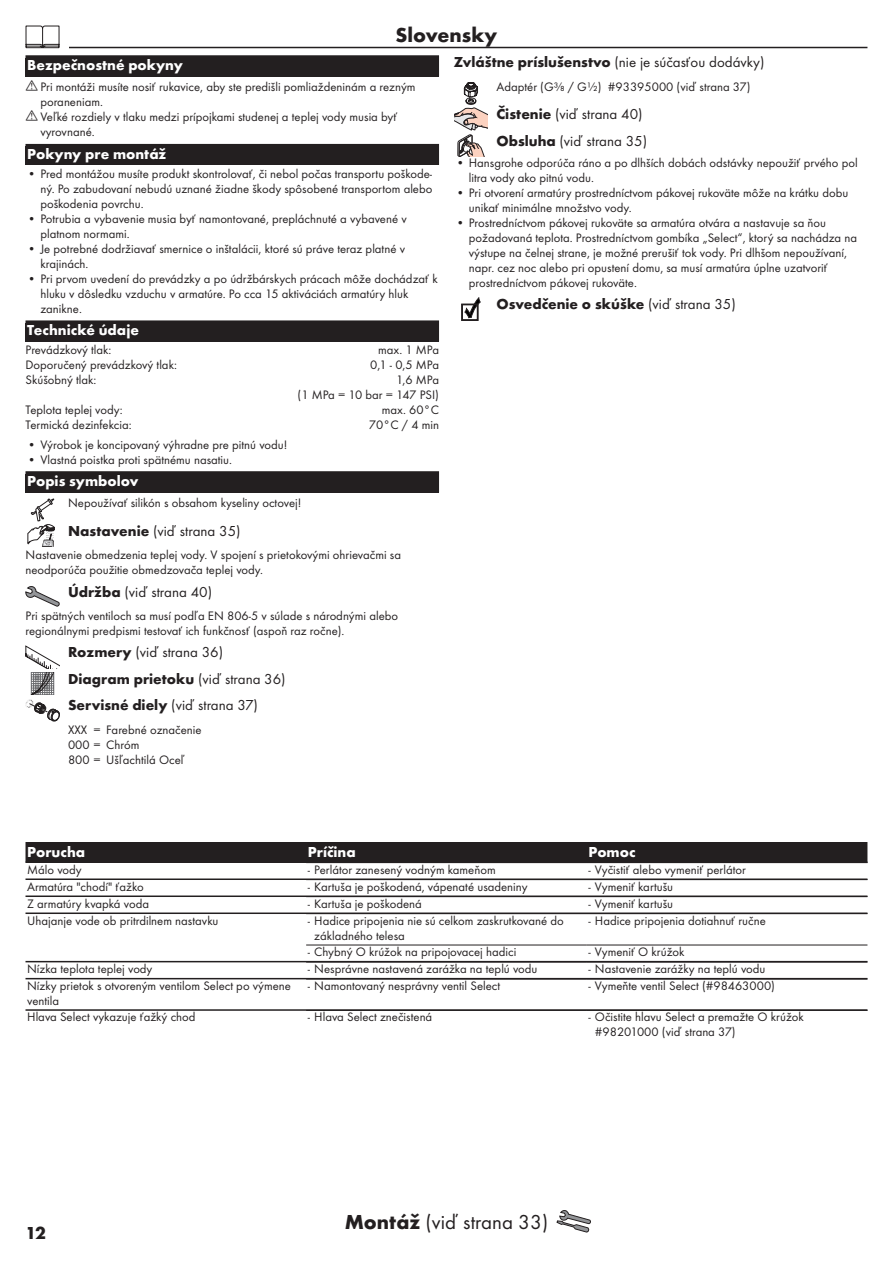
<style>
.page{position:relative;width:893px;height:1263px;background:#fff}
.page>*{position:absolute;margin:0;border:0;box-sizing:border-box;transform-origin:0 0}
.Montage_mit_Symbol_S{font:21px "Futura TOT Boo";color:#231f20}
.Sprache_Rahmenwechse{font:700 21px "Futura TOT";color:#231f20}
.t1{font:700 18px "Futura TOT";color:#231f20}
.Ueberschrift_Grafik{font:15px "Futura TOT Boo";color:#231f20}
.Ueberschrift_Grafik-2{font:700 15px "Futura TOT";color:#231f20}
.Ueberschrift_nach_Gr{font:15px "Futura TOT Boo";color:#231f20}
.Ueberschrift_SK{font:700 15px "Futura TOT";color:#fff}
.Tabelle_Kopf_SK{font:700 15px "Futura TOT";color:#fff}
.Ueberschrift___SK{font:700 15px "Futura TOT";color:#fff}
.Normaltext_nach_Graf{font:12.75px/15px "Futura TOT Boo";color:#231f20}
.Tabelle_Spalte_A4_SK{font:12.75px/15px "Futura TOT Boo";color:#231f20}
.Techn__Daten_SK{font:12.75px/15px "Futura TOT Boo";color:#231f20;text-align:right}
.Normaltext_Grafik_SK{font:12.75px "Futura TOT Boo";color:#231f20}
.Farbe_SK{font:12.75px/15px "Futura TOT Boo";color:#231f20}
.s1{font-family:"Futura TOT";font-weight:700}
.s2{font-family:"Futura TOT Boo";font-weight:400}
</style>
<div class="page">
<hr style="left:26px;top:47px;width:841px;height:1px;background:#231f20">
<div style="left:17px;top:26px;width:51px;height:25px;background:#fff"></div>
<svg style="left:26px;top:26px;width:34px;height:22px"></svg>
<svg style="left:557px;top:1210px;width:34px;height:22px"></svg>
<div style="left:26px;top:55px;width:413px;height:21px;background:#231f20"></div>
<div style="left:26px;top:144px;width:413px;height:21px;background:#231f20"></div>
<div style="left:26px;top:323px;width:413px;height:19px;background:#231f20"></div>
<div style="left:26px;top:320px;width:413px;height:21px;background:#231f20"></div>
<div style="left:26px;top:471px;width:413px;height:21px;background:#231f20"></div>
<svg style="left:27px;top:499px;width:28px;height:48px"></svg>
<svg style="left:26px;top:586px;width:34px;height:20px"></svg>
<svg style="left:26px;top:646px;width:34px;height:75px"></svg>
<svg style="left:454px;top:82px;width:34px;height:75px"></svg>
<svg style="left:462px;top:298px;width:18px;height:22px"></svg>
<div style="left:26px;top:842px;width:841px;height:19px;background:#231f20"></div>
<hr style="left:26px;top:861px;width:841px;height:2px;background:#231f20">
<hr style="left:26px;top:878px;width:841px;height:2px;background:#231f20">
<hr style="left:26px;top:895px;width:841px;height:2px;background:#231f20">
<hr style="left:26px;top:912px;width:841px;height:2px;background:#231f20">
<hr style="left:306px;top:945px;width:281px;height:1px;background:#231f20">
<hr style="left:587px;top:945px;width:280px;height:1px;background:#231f20">
<hr style="left:26px;top:961px;width:841px;height:1px;background:#231f20">
<hr style="left:306px;top:962px;width:281px;height:1px;background:#231f20">
<hr style="left:587px;top:962px;width:280px;height:1px;background:#231f20">
<hr style="left:26px;top:978px;width:841px;height:1px;background:#231f20">
<hr style="left:306px;top:979px;width:281px;height:1px;background:#231f20">
<hr style="left:587px;top:979px;width:280px;height:1px;background:#231f20">
<hr style="left:26px;top:1009px;width:841px;height:2px;background:#231f20">
<p class="Sprache_Rahmenwechse" style="left:396px;top:22px;width:103px">Slovensky</p>
<p class="Ueberschrift___SK" style="left:27px;top:56px;width:157px">Bezpečnostné pokyny</p>
<p class="Normaltext_nach_Graf" style="left:40px;top:79px;width:377px">Pri montáži musíte nosiť rukavice, aby ste predišli pomliaždeninám a rezným poraneniam.</p>
<p class="Normaltext_nach_Graf" style="left:40px;top:109px;width:359px">Veľké rozdiely v tlaku medzi prípojkami studenej a teplej vody musia byť vyrovnané.</p>
<p class="Ueberschrift_SK" style="left:27px;top:144px;width:141px">Pokyny pre montáž</p>
<p class="Normaltext_nach_Graf" style="left:40px;top:166px;width:394px;text-align:justify;text-indent:-13px">• Pred montážou musíte produkt skontrolovať, či nebol počas transportu poškode&shy;ný. Po zabudovaní nebudú uznané žiadne škody spôsobené transportom alebo poškodenia povrchu.</p>
<p class="Normaltext_nach_Graf" style="left:40px;top:211px;width:368px;text-indent:-13px">• Potrubia a vybavenie musia byť namontované, prepláchnuté a vybavené v platnom normami.</p>
<p class="Normaltext_nach_Graf" style="left:40px;top:241px;width:366px;text-indent:-13px">• Je potrebné dodržiavať smernice o inštalácii, ktoré sú práve teraz platné v krajinách.</p>
<p class="Normaltext_nach_Graf" style="left:40px;top:271px;width:399px;text-indent:-13px">• Pri prvom uvedení do prevádzky a po údržbárskych prácach môže dochádzať k hluku v dôsledku vzduchu v armatúre. Po cca 15 aktiváciách armatúry hluk zanikne.</p>
<p class="Ueberschrift_SK" style="left:27px;top:321px;width:113px">Technické údaje</p>
<p class="Techn__Daten_SK" style="left:26px;top:342px;width:88px">Prevádzkový tlak:</p>
<p class="Techn__Daten_SK" style="left:378px;top:342px;width:62px">max. 1 MPa</p>
<p class="Techn__Daten_SK" style="left:26px;top:357px;width:153px">Doporučený prevádzkový tlak:</p>
<p class="Techn__Daten_SK" style="left:370px;top:357px;width:70px">0,1 - 0,5 MPa</p>
<p class="Techn__Daten_SK" style="left:26px;top:372px;width:73px">Skúšobný tlak:</p>
<p class="Techn__Daten_SK" style="left:298px;top:372px;width:143px">1,6 MPa<br>(1 MPa = 10 bar = 147 PSI)</p>
<p class="Techn__Daten_SK" style="left:26px;top:402px;width:99px">Teplota teplej vody:</p>
<p class="Techn__Daten_SK" style="left:382px;top:402px;width:59px">max. 60°C</p>
<p class="Techn__Daten_SK" style="left:26px;top:417px;width:108px">Termická dezinfekcia:</p>
<p class="Techn__Daten_SK" style="left:369px;top:417px;width:72px">70°C / 4 min</p>
<p class="Normaltext_nach_Graf" style="left:28px;top:437px;width:261px">• Výrobok je koncipovaný výhradne pre pitnú vodu!</p>
<p class="Normaltext_nach_Graf" style="left:28px;top:452px;width:206px">• Vlastná poistka proti spätnému nasatiu.</p>
<p class="Ueberschrift_SK" style="left:27px;top:471px;width:113px">Popis symbolov</p>
<p class="Normaltext_Grafik_SK" style="left:68px;top:495px;width:235px">Nepoužívať silikón s obsahom kyseliny octovej!</p>
<p class="Ueberschrift_Grafik" style="left:68px;top:522px;width:174px"><span class="s1">Nastavenie</span> (viď strana 35)</p>
<p class="Normaltext_nach_Graf" style="left:26px;top:547px;width:377px">Nastavenie obmedzenia teplej vody. V spojení s prietokovými ohrievačmi sa neodporúča použitie obmedzovača teplej vody.</p>
<p class="Ueberschrift_Grafik" style="left:68px;top:583px;width:146px"><span class="s1">Údržba</span> (viď strana 40)</p>
<p class="Normaltext_nach_Graf" style="left:26px;top:608px;width:374px">Pri spätných ventiloch sa musí podľa EN 806-5 v súlade s národnými alebo regionálnymi predpismi testovať ich funkčnosť (aspoň raz ročne).</p>
<p class="Ueberschrift_Grafik" style="left:68px;top:643px;width:157px"><span class="s1">Rozmery</span> (viď strana 36)</p>
<p class="Ueberschrift_Grafik-2" style="left:68px;top:670px;width:219px">Diagram prietoku <span class="s2">(viď strana 36)</span></p>
<p class="Ueberschrift_Grafik-2" style="left:68px;top:696px;width:192px">Servisné diely <span class="s2">(viď strana 37)</span></p>
<p class="Farbe_SK" style="left:68px;top:722px;width:135px">XXX = Farebné označenie<br>000 = Chróm<br>800 = Ušľachtilá Oceľ</p>
<p class="Ueberschrift_nach_Gr" style="left:454px;top:53px;width:312px"><span class="s1">Zvláštne príslušenstvo</span> (nie je súčasťou dodávky)</p>
<p class="Normaltext_Grafik_SK" style="left:496px;top:79px;width:255px">Adaptér (G⅜ / G½) #93395000 (viď strana 37)</p>
<p class="Ueberschrift_Grafik" style="left:496px;top:105px;width:148px"><span class="s1">Čistenie</span> (viď strana 40)</p>
<p class="Ueberschrift_Grafik" style="left:496px;top:132px;width:152px"><span class="s1">Obsluha</span> (viď strana 35)</p>
<p class="Normaltext_nach_Graf" style="left:469px;top:155px;width:390px;text-indent:-13px">• Hansgrohe odporúča ráno a po dlhších dobách odstávky nepoužiť prvého pol litra vody ako pitnú vodu.</p>
<p class="Normaltext_nach_Graf" style="left:469px;top:185px;width:381px;text-indent:-13px">• Pri otvorení armatúry prostredníctvom pákovej rukoväte môže na krátku dobu unikať minimálne množstvo vody.</p>
<p class="Normaltext_nach_Graf" style="left:469px;top:215px;width:390px;text-indent:-13px">• Prostredníctvom pákovej rukoväte sa armatúra otvára a nastavuje sa ňou požadovaná teplota. Prostredníctvom gombíka „Select“, ktorý sa nachádza na výstupe na čelnej strane, je možné prerušiť tok vody. Pri dlhšom nepoužívaní, napr. cez noc alebo pri opustení domu, sa musí armatúra úplne uzatvoriť prostredníctvom pákovej rukoväte.</p>
<p class="Ueberschrift_Grafik-2" style="left:496px;top:295px;width:241px">Osvedčenie o skúške <span class="s2">(viď strana 35)</span></p>
<p class="Tabelle_Kopf_SK" style="left:27px;top:843px;width:60px">Porucha</p>
<p class="Tabelle_Kopf_SK" style="left:308px;top:843px;width:49px">Príčina</p>
<p class="Tabelle_Kopf_SK" style="left:588px;top:843px;width:49px">Pomoc</p>
<p class="Tabelle_Spalte_A4_SK" style="left:27px;top:862px;width:56px">Málo vody</p>
<p class="Normaltext_nach_Graf" style="left:308px;top:862px;width:189px">- Perlátor zanesený vodným kameňom</p>
<p class="Normaltext_nach_Graf" style="left:588px;top:862px;width:159px">- Vyčistiť alebo vymeniť perlátor</p>
<p class="Tabelle_Spalte_A4_SK" style="left:27px;top:879px;width:118px">Armatúra "chodí" ťažko</p>
<p class="Normaltext_nach_Graf" style="left:308px;top:879px;width:221px">- Kartuša je poškodená, vápenaté usadeniny</p>
<p class="Normaltext_nach_Graf" style="left:588px;top:879px;width:86px">- Vymeniť kartušu</p>
<p class="Tabelle_Spalte_A4_SK" style="left:27px;top:896px;width:123px">Z armatúry kvapká voda</p>
<p class="Normaltext_nach_Graf" style="left:308px;top:896px;width:116px">- Kartuša je poškodená</p>
<p class="Normaltext_nach_Graf" style="left:588px;top:896px;width:86px">- Vymeniť kartušu</p>
<p class="Tabelle_Spalte_A4_SK" style="left:27px;top:913px;width:193px">Uhajanje vode ob pritrdilnem nastavku</p>
<p class="Normaltext_nach_Graf" style="left:314px;top:913px;width:251px;text-indent:-6px">- Hadice pripojenia nie sú celkom zaskrutkované do základného telesa</p>
<p class="Normaltext_nach_Graf" style="left:588px;top:913px;width:179px">- Hadice pripojenia dotiahnuť ručne</p>
<p class="Normaltext_nach_Graf" style="left:308px;top:944px;width:210px">- Chybný O krúžok na pripojovacej hadici</p>
<p class="Normaltext_nach_Graf" style="left:588px;top:944px;width:98px">- Vymeniť O krúžok</p>
<p class="Tabelle_Spalte_A4_SK" style="left:27px;top:961px;width:127px">Nízka teplota teplej vody</p>
<p class="Normaltext_nach_Graf" style="left:308px;top:961px;width:231px">- Nesprávne nastavená zarážka na teplú vodu</p>
<p class="Normaltext_nach_Graf" style="left:588px;top:961px;width:178px">- Nastavenie zarážky na teplú vodu</p>
<p class="Tabelle_Spalte_A4_SK" style="left:27px;top:978px;width:265px">Nízky prietok s otvoreným ventilom Select po výmene ventila</p>
<p class="Normaltext_nach_Graf" style="left:308px;top:978px;width:194px">- Namontovaný nesprávny ventil Select</p>
<p class="Normaltext_nach_Graf" style="left:588px;top:978px;width:188px">- Vymeňte ventil Select (#98463000)</p>
<p class="Tabelle_Spalte_A4_SK" style="left:27px;top:1009px;width:170px">Hlava Select vykazuje ťažký chod</p>
<p class="Normaltext_nach_Graf" style="left:308px;top:1009px;width:126px">- Hlava Select znečistená</p>
<p class="Normaltext_nach_Graf" style="left:595px;top:1009px;width:211px;text-indent:-6px">- Očistite hlavu Select a premažte O krúžok #98201000 (viď strana 37)</p>
<h2 class="t1" style="left:26px;top:1222px;width:22px">12</h2>
<p class="Montage_mit_Symbol_S" style="left:345px;top:1209px;width:205px"><span class="s1">Montáž</span> (viď strana 33)</p>
</div>
